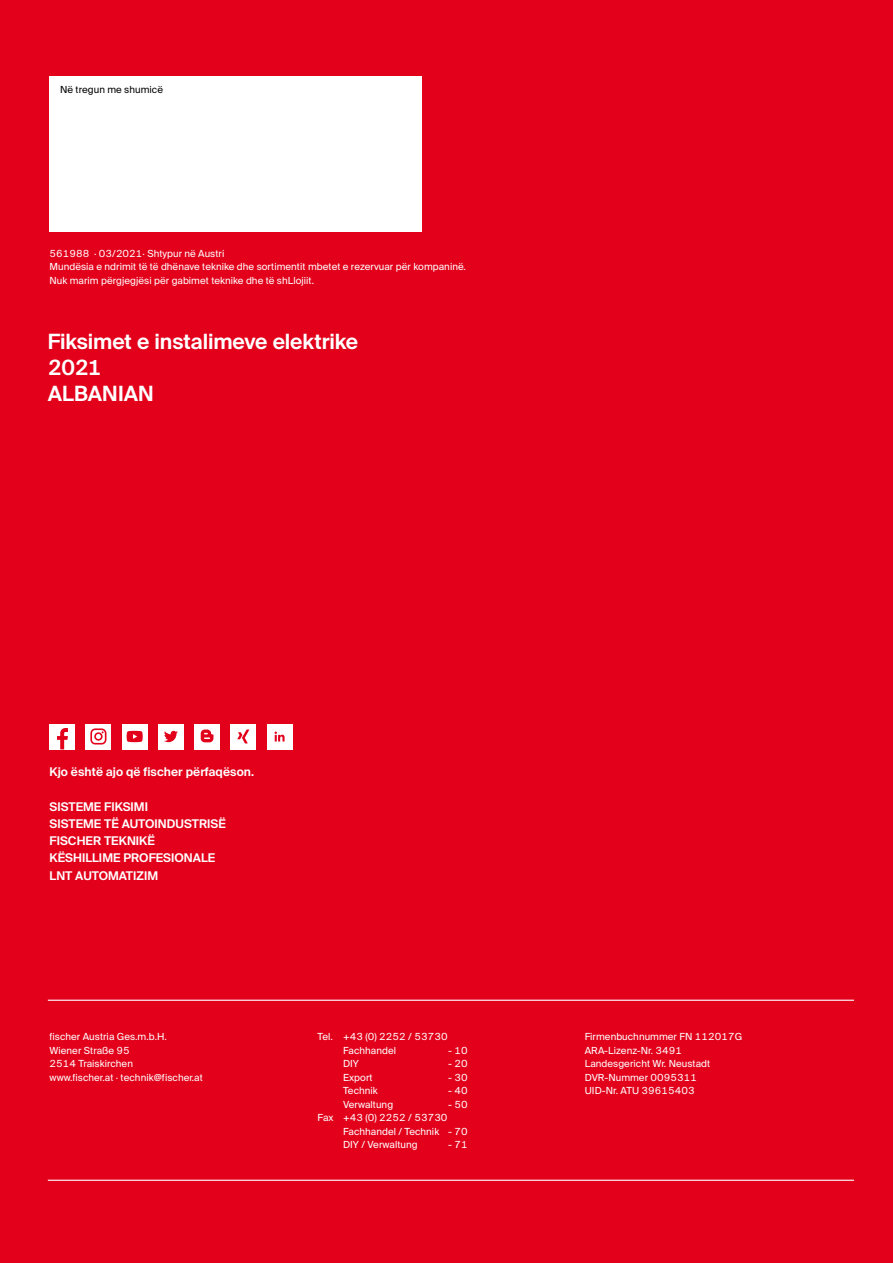
<style>
.page{position:relative;width:893px;height:1263px;background:#e2001a}
.page>*{position:absolute;margin:0;border:0;box-sizing:border-box;transform-origin:0 0}
.t1{font:600 21px/26.2px "fischerstrong";letter-spacing:-.005em;color:#fff}
.t2{font:600 12px/17.2px "fischerstrong";letter-spacing:.005em;color:#fff}
.t3{font:9.75px/13.5px "fischerstrong";letter-spacing:.005em;color:#fff}
.t4{font:9.75px "fischerstrong";letter-spacing:.005em;color:#000}
</style>
<div class="page">
<div style="left:50px;top:77px;width:372px;height:155px;background:#fff"></div>
<div style="left:267px;top:723px;width:25px;height:26px;background:#fff"></div>
<svg style="left:275px;top:731px;width:10px;height:10px"></svg>
<div style="left:50px;top:723px;width:25px;height:26px;background:#fff"></div>
<div style="left:85px;top:723px;width:26px;height:26px;background:#fff"></div>
<div style="left:158px;top:723px;width:26px;height:26px;background:#fff"></div>
<div style="left:194px;top:723px;width:26px;height:26px;background:#fff"></div>
<svg style="left:164px;top:731px;width:14px;height:11px"></svg>
<div style="left:230px;top:723px;width:26px;height:26px;background:#fff"></div>
<svg style="left:237px;top:729px;width:12px;height:14px"></svg>
<div style="left:122px;top:723px;width:26px;height:26px;background:#fff"></div>
<svg style="left:127px;top:731px;width:16px;height:11px"></svg>
<svg style="left:90px;top:728px;width:16px;height:16px"></svg>
<svg style="left:201px;top:729px;width:12px;height:13px"></svg>
<svg style="left:57px;top:728px;width:11px;height:21px"></svg>
<hr style="left:48px;top:1000px;width:806px;height:1px;background:#fff">
<hr style="left:48px;top:1180px;width:806px;height:1px;background:#fff">
<p class="t4" style="left:60px;top:84px;width:104px">Në tregun me shumicë</p>
<p class="t3" style="left:49px;top:247px;width:418px">561988 · 03/2021· Shtypur në Austri<br>Mundësia e ndrimit të të dhënave teknike dhe sortimentit mbetet e rezervuar për kompaninë.<br>Nuk marim përgjegjësi për gabimet teknike dhe të shLlojiit.</p>
<h1 class="t1" style="left:48px;top:328px;width:312px">FIKSIMET E INSTALIMEVE ELEKTRIKE<br>2021<br>ALBANIAN</h1>
<p class="t2" style="left:50px;top:763px;width:206px">KJO ËSHTË AJO QË FISCHER PËRFAQËSON.</p>
<p class="t2" style="left:50px;top:798px;width:62px">SISTEME FIKSI</p>
<p class="t2" style="left:50px;top:798px;width:178px;text-indent:84px">MI<br>SISTEME TË AUTOIN DUSTRISË<br>FISCHER TEKNIK</p>
<p class="t2" style="left:148px;top:832px;width:9px">Ë</p>
<p class="t2" style="left:50px;top:849px;width:39px">KËSHILLI</p>
<p class="t2" style="left:102px;top:849px;width:54px">ME PROFESI</p>
<p class="t2" style="left:175px;top:849px;width:19px">ONALE</p>
<p class="t2" style="left:50px;top:867px;width:110px">LNT AUTOMATIZIM</p>
<p class="t3" style="left:50px;top:1030px;width:155px">fischer Austria Ges.m.b.H.<br>Wiener Straße 95<br>2514 Traiskirchen<br>www.fischer.at · technik@fischer.at</p>
<p class="t3" style="left:343px;top:1030px;width:106px;text-indent:-25px">Tel. +43 (0) 2252 / 53730<br>Fachhandel</p>
<p class="t3" style="left:448px;top:1043px;width:21px">- 10</p>
<p class="t3" style="left:343px;top:1057px;width:17px">DIY</p>
<p class="t3" style="left:448px;top:1057px;width:21px">- 20</p>
<p class="t3" style="left:343px;top:1070px;width:31px">Export</p>
<p class="t3" style="left:448px;top:1070px;width:21px">- 30</p>
<p class="t3" style="left:343px;top:1084px;width:36px">Technik</p>
<p class="t3" style="left:448px;top:1084px;width:21px">- 40</p>
<p class="t3" style="left:343px;top:1097px;width:52px">Verwaltung</p>
<p class="t3" style="left:448px;top:1097px;width:21px">- 50</p>
<p class="t3" style="left:343px;top:1111px;width:126px;text-indent:-25px">Fax +43 (0) 2252 / 53730<br>Fachhandel / Technik - 70<br>DIY / Verwaltung</p>
<p class="t3" style="left:448px;top:1138px;width:21px">- 71</p>
<p class="t3" style="left:585px;top:1030px;width:159px">Firmenbuchnummer FN 112017G<br>ARA-Lizenz-Nr. 3491<br>Landesgericht Wr. Neustadt<br>DVR-Nummer 0095311<br>UID-Nr. ATU 39615403</p>
</div>
